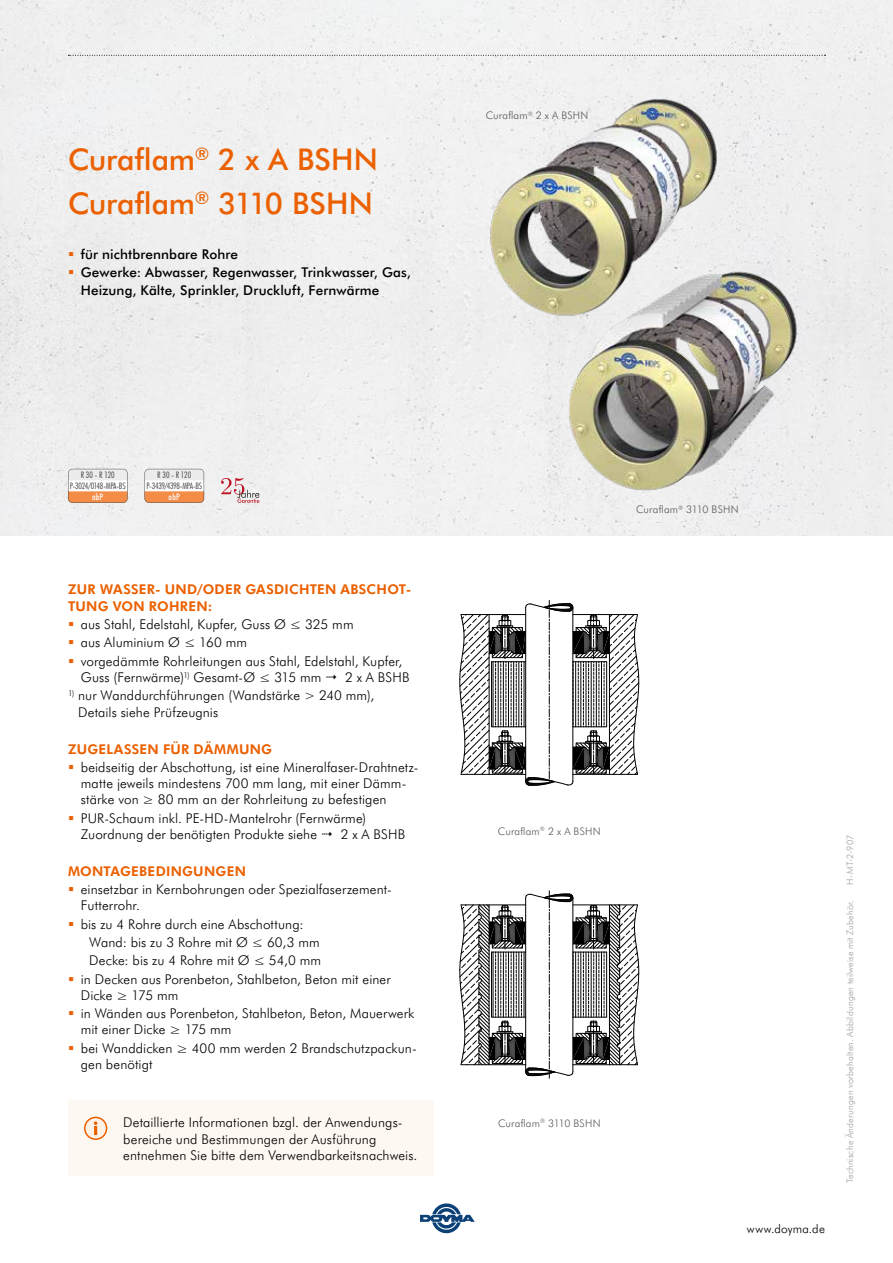
<style>
.page{position:relative;width:893px;height:1263px;background:#fff}
.page>*{position:absolute;margin:0;border:0;box-sizing:border-box;transform-origin:0 0}
.t1{font:500 30px/44.5px "Futura BT";letter-spacing:-.005em;color:#eb6000}
.t2{font:300 13.5px/16.2px "Futura BT";letter-spacing:.005em;color:#000}
.t3{font:500 13.5px/18px "Futura BT";letter-spacing:.01em;color:#000}
.t4{font:700 13.5px/16.5px "Futura BT";letter-spacing:.02em;color:#eb6000}
.t5{font:300 12px "Futura BT";letter-spacing:.015em;color:#000}
.t6{font:300 10.5px "Futura BT";letter-spacing:.02em;color:#565655}
.t7{font:300 9px "Futura BT";letter-spacing:.02em;color:#9c9c9d}
.t8{font:300 condensed 9px "Futura BT";letter-spacing:-.025em;color:#3a3a39}
.t9{font:500 condensed 9px "Futura BT";letter-spacing:.02em;color:#fff}
</style>
<div class="page">
<div style="left:0;top:0;width:893px;height:535px;background:#f0f0f0"></div>
<svg style="left:420px;top:1203px;width:55px;height:30px"></svg>
<svg style="left:68px;top:55px;width:758px;height:1px"></svg>
<img style="left:461px;top:71px;width:285px;height:278px">
<img style="left:539px;top:241px;width:286px;height:278px">
<svg style="left:68px;top:469px;width:60px;height:34px"></svg>
<svg style="left:145px;top:469px;width:59px;height:34px"></svg>
<div style="left:68px;top:1101px;width:366px;height:75px;background:#fef8f3"></div>
<div style="left:85px;top:1117px;width:22px;height:22px;background:#fef1e7;border-radius:50%"></div>
<div style="left:84px;top:1117px;width:23px;height:23px;border:2px solid #eb6000;border-radius:50%"></div>
<svg style="left:94px;top:1121px;width:3px;height:14px"></svg>
<svg style="left:221px;top:478px;width:38px;height:25px"></svg>
<svg style="left:459px;top:891px;width:180px;height:187px"></svg>
<svg style="left:459px;top:600px;width:180px;height:186px"></svg>
<svg style="left:69px;top:252px;width:4px;height:4px"></svg>
<svg style="left:69px;top:270px;width:4px;height:4px"></svg>
<h1 class="t1" style="left:68px;top:136px;width:311px">Curaflam<sup>®</sup> 2 x A BSHN<br>Curaflam<sup>®</sup> 3110 BSHN</h1>
<p class="t3" style="left:81px;top:245px;width:332px">für nichtbrennbare Rohre<br>Gewerke: Abwasser, Regenwasser, Trinkwasser, Gas,<br>Heizung, Kälte, Sprinkler, Druckluft, Fernwärme</p>
<p class="t6" style="left:486px;top:109px;width:104px">Curaflam<sup>®</sup> 2 x A BSHN</p>
<p class="t8" style="left:81px;top:468px;width:36px">R 30 - R 120</p>
<p class="t9" style="left:92px;top:490px;width:13px">abP</p>
<p class="t8" style="left:70px;top:480px;width:57px">P-3024/0148-MPA-BS</p>
<p class="t8" style="left:157px;top:468px;width:36px">R 30 - R 120</p>
<p class="t9" style="left:169px;top:490px;width:13px">abP</p>
<p class="t8" style="left:146px;top:480px;width:57px">P-3439/4398-MPA-BS</p>
<p class="t4" style="left:68px;top:580px;width:345px">ZUR WASSER- UND/ODER GASDICHTEN ABSCHOT-<br>TUNG VON ROHREN:</p>
<p class="t2" style="left:81px;top:615px;width:323px;line-height:18.3px">aus Stahl, Edelstahl, Kupfer, Guss Ø ≤ 325 mm<br>aus Aluminium Ø ≤ 160 mm<br>vorgedämmte Rohrleitungen aus Stahl, Edelstahl, Kupfer,</p>
<p class="t2" style="left:81px;top:669px;width:330px">Guss (Fernwärme)<sup>1)</sup> Gesamt-Ø ≤ 315 mm ✔ 2 x A BSHB</p>
<p class="t2" style="left:78px;top:687px;width:297px;text-indent:-10px"><sup>1)</sup> nur Wanddurchführungen (Wandstärke &gt; 240 mm),<br>Details siehe Prüfzeugnis</p>
<p class="t4" style="left:68px;top:740px;width:206px">ZUGELASSEN FÜR DÄMMUNG</p>
<p class="t2" style="left:81px;top:758px;width:339px">beidseitig der Abschottung, ist eine Mineralfaser-Drahtnetz&shy;matte jeweils mindestens 700 mm lang, mit einer Dämm&shy;stärke von ≥ 80 mm an der Rohrleitung zu befestigen</p>
<p class="t2" style="left:81px;top:809px;width:326px">PUR-Schaum inkl. PE-HD-Mantelrohr (Fernwärme)<br>Zuordnung der benötigten Produkte siehe ✔ 2 x A BSHB</p>
<p class="t4" style="left:68px;top:862px;width:179px">MONTAGEBEDINGUNGEN</p>
<p class="t2" style="left:81px;top:881px;width:312px">einsetzbar in Kernbohrungen oder Spezialfaserzement-<br>Futterrohr.</p>
<p class="t2" style="left:81px;top:915px;width:224px">bis zu 4 Rohre durch eine Abschottung:</p>
<p class="t2" style="left:89px;top:933px;width:232px">Wand: bis zu 3 Rohre mit Ø ≤ 60,3 mm</p>
<p class="t2" style="left:89px;top:952px;width:233px">Decke: bis zu 4 Rohre mit Ø ≤ 54,0 mm</p>
<p class="t2" style="left:81px;top:970px;width:311px">in Decken aus Porenbeton, Stahlbeton, Beton mit einer</p>
<p class="t2" style="left:81px;top:985px;width:335px;line-height:18.3px">Dicke ≥ 175 mm<br>in Wänden aus Porenbeton, Stahlbeton, Beton, Mauerwerk</p>
<p class="t2" style="left:81px;top:1020px;width:337px;line-height:18.3px">mit einer Dicke ≥ 175 mm<br>bei Wanddicken ≥ 400 mm werden 2 Brandschutzpackun-</p>
<p class="t2" style="left:81px;top:1055px;width:73px">gen benötigt</p>
<p class="t6" style="left:498px;top:824px;width:104px">Curaflam<sup>®</sup> 2 x A BSHN</p>
<p class="t2" style="left:123px;top:1114px;width:296px">Detaillierte Informationen bzgl. der Anwendungs&shy;bereiche und Bestimmungen der Ausführung entnehmen Sie bitte dem Verwendbarkeitsnachweis.</p>
<p class="t6" style="left:498px;top:1116px;width:104px">Curaflam<sup>®</sup> 3110 BSHN</p>
<p class="t6" style="left:636px;top:502px;width:104px">Curaflam<sup>®</sup> 3110 BSHN</p>
<p class="t5" style="left:747px;top:1221px;width:79px">www.doyma.de</p>
<p class="t7" style="left:844px;top:884px;width:51px;rotate:-90deg">H-MT-2-907</p>
<p class="t7" style="left:844px;top:1183px;width:285px;rotate:-90deg">Technische Änderungen vorbehalten. Abbildungen teilweise mit Zubehör.</p>
</div>
